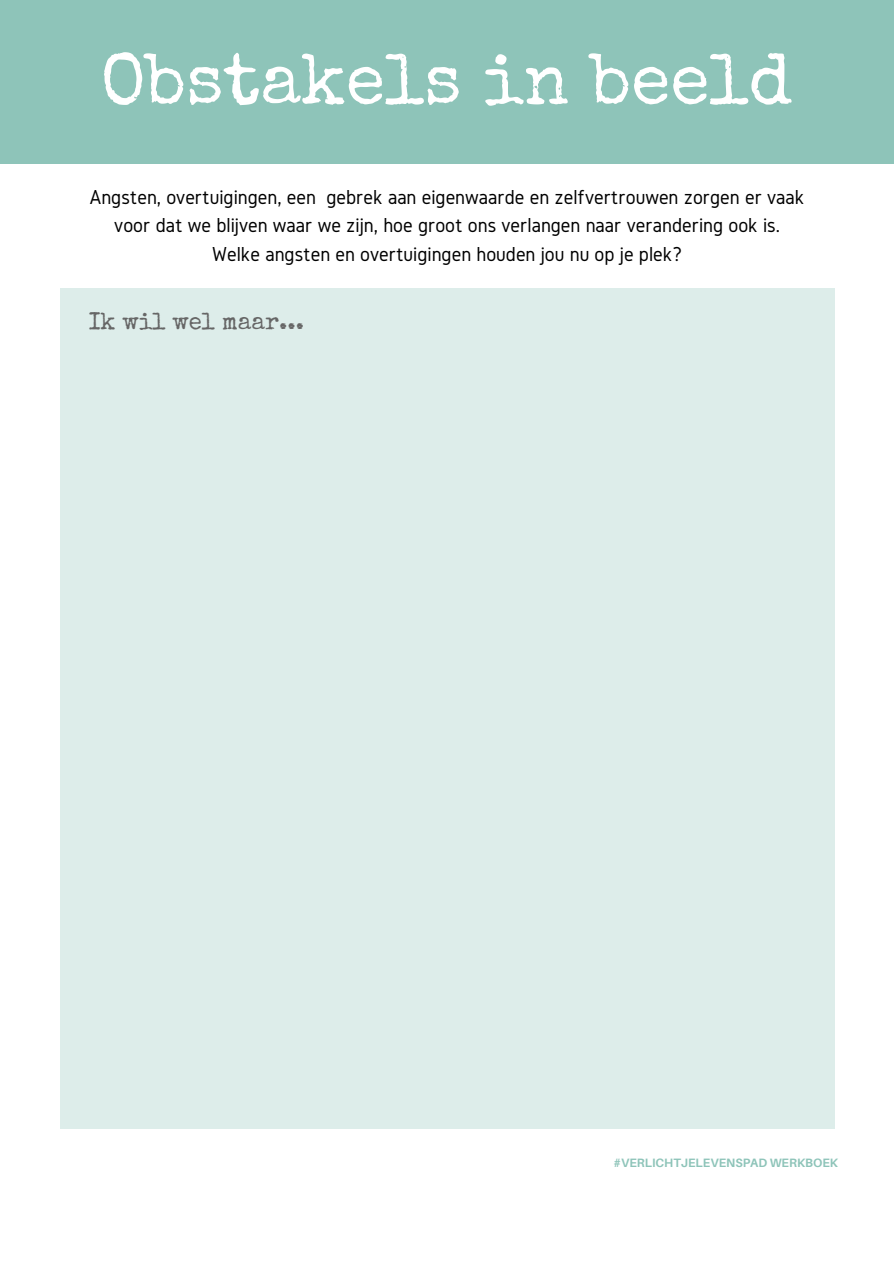
<style>
.page{position:relative;width:894px;height:1264px;background:#fff}
.page>*{position:absolute;margin:0;border:0;box-sizing:border-box;transform-origin:0 0}
.t1{font:72px "Special Elite";color:#fff}
.t2{font:24px "Special Elite";color:#666}
.t3{font:21px/28.5px "Gidole";color:#000;text-align:center}
.t4{font:700 12.15px "Aileron";letter-spacing:-.13em;color:#8ec4b9}
.s1{color:#fff}
</style>
<div class="page">
<div style="left:0;top:0;width:893px;height:164px;background:#8ec4b9"></div>
<div style="left:61px;top:288px;width:773px;height:840px;background:#ddedea"></div>
<h1 class="t1" style="left:101px;top:52px;width:692px">Obstakels in beeld</h1>
<p class="t3" style="left:90px;top:182px;width:715px">Angsten, overtuigingen, een gebrek aan eigenwaarde en zelfvertrouwen zorgen er vaak voor dat we blijven waar we zijn, hoe groot ons verlangen naar verandering ook is.<br>Welke angsten en overtuigingen houden jou nu op je plek?</p>
<p class="t2" style="left:89px;top:312px;width:217px">Ik wil wel maar...</p>
<p class="t4" style="left:613px;top:1155px;width:226px">#VERLICHTJELEV<span class="s1">E</span>E<span class="s1">X</span>N<span class="s1">P</span>S<span class="s1">E</span>P<span class="s1">D</span>A<span class="s1">I</span>D<span class="s1">TIO</span>W<span class="s1">N</span>ER<span class="s1">| P</span>K<span class="s1">A</span>B<span class="s1">G</span>O<span class="s1">E</span>EK<span class="s1">2</span></p>
</div>
